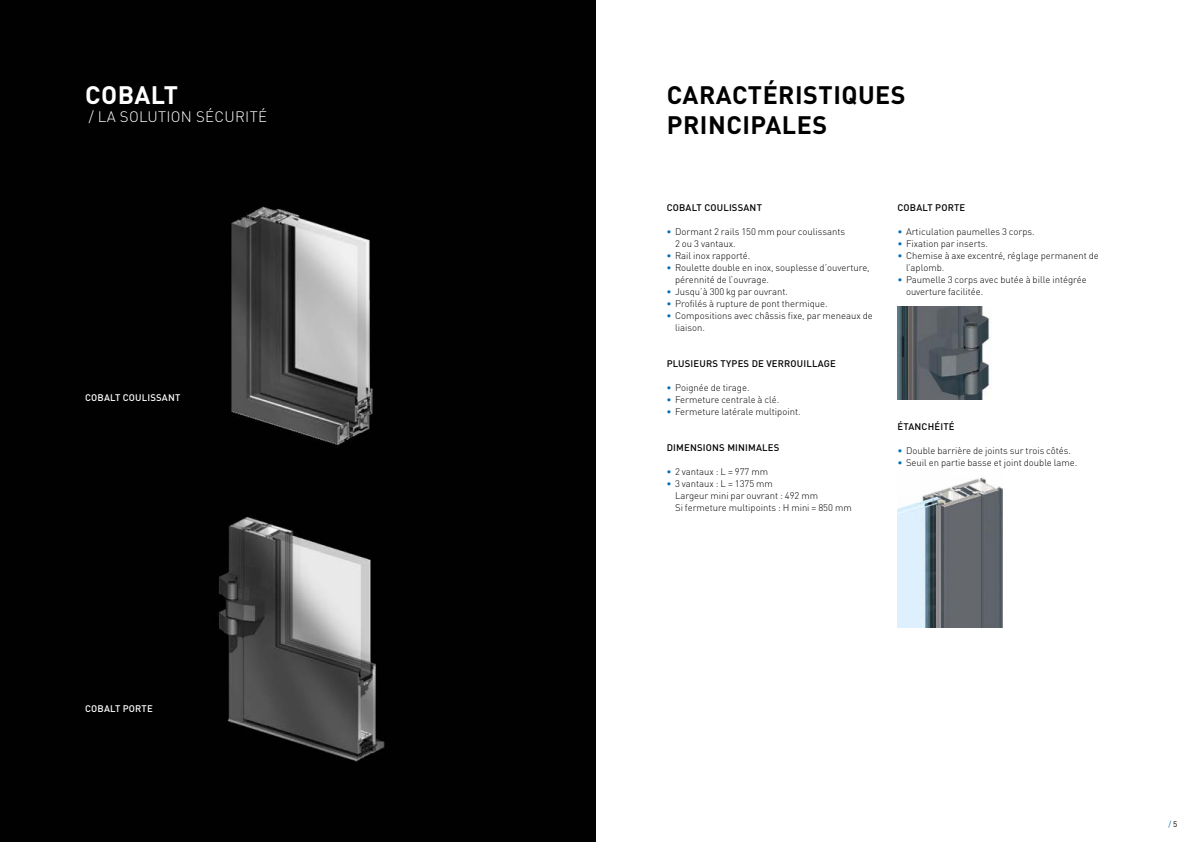
<style>
.page{position:relative;width:1191px;height:842px;background:#fff}
.page>*{position:absolute;margin:0;border:0;box-sizing:border-box;transform-origin:0 0}
.t1{font:700 25px/30px "DIN Pro";letter-spacing:.02em;color:#000}
.t2{font:700 25px "DIN Pro";letter-spacing:.01em;color:#fff}
.t3{font:300 15px "DIN Pro";letter-spacing:.02em;color:#fff}
.t4{font:300 9.5px/12px "DIN Pro";color:#000}
.t5{font:500 9.5px "DIN Pro";letter-spacing:.02em;color:#000}
.t6{font:500 9.5px "DIN Pro";letter-spacing:.02em;color:#fff}
.t7{font:8px "DIN Pro";color:#006eb7}
.s1{color:#006eb7}
.s2{color:#000}
</style>
<div class="page">
<img style="left:0;top:0;width:595px;height:842px">
<img style="left:897px;top:306px;width:93px;height:94px">
<img style="left:898px;top:478px;width:104px;height:150px">
<h1 class="t2" style="left:85px;top:74px;width:94px">COBALT</h1>
<h2 class="t3" style="left:89px;top:105px;width:180px">/ LA SOLUTION SÉCURITÉ</h2>
<p class="t6" style="left:85px;top:390px;width:97px">COBALT COULISSANT</p>
<p class="t6" style="left:85px;top:701px;width:69px">COBALT PORTE</p>
<h1 class="t1" style="left:667px;top:77px;width:240px">CARACTÉRISTIQUES<br>PRINCIPALES</h1>
<p class="t5" style="left:666px;top:200px;width:97px">COBALT COULISSANT</p>
<p class="t4" style="left:675px;top:225px;width:171px;text-indent:-9px"><span class="s1">•</span> Dormant 2 rails 150 mm pour coulissants<br>2 ou 3 vantaux.</p>
<p class="t4" style="left:666px;top:249px;width:85px"><span class="s1">•</span> Rail inox rapporté.</p>
<p class="t4" style="left:675px;top:261px;width:196px;text-indent:-9px"><span class="s1">•</span> Roulette double en inox, souplesse d’ouverture, pérennité de l’ouvrage.</p>
<p class="t4" style="left:666px;top:285px;width:123px"><span class="s1">•</span> Jusqu’à 300 kg par ouvrant.</p>
<p class="t4" style="left:666px;top:297px;width:163px"><span class="s1">•</span> Profilés à rupture de pont thermique.</p>
<p class="t4" style="left:675px;top:309px;width:199px;text-indent:-9px"><span class="s1">•</span> Compositions avec châssis fixe, par meneaux de liaison.</p>
<p class="t5" style="left:666px;top:356px;width:171px">PLUSIEURS TYPES DE VERROUILLAGE</p>
<p class="t4" style="left:666px;top:381px;width:84px"><span class="s1">•</span> Poignée de tirage.</p>
<p class="t4" style="left:666px;top:393px;width:114px"><span class="s1">•</span> Fermeture centrale à clé.</p>
<p class="t4" style="left:666px;top:405px;width:135px"><span class="s1">•</span> Fermeture latérale multipoint.</p>
<p class="t5" style="left:666px;top:440px;width:114px">DIMENSIONS MINIMALES</p>
<p class="t4" style="left:666px;top:465px;width:103px"><span class="s1">•</span> 2 vantaux : L = 977 mm</p>
<p class="t4" style="left:675px;top:477px;width:178px;text-indent:-9px"><span class="s1">•</span> 3 vantaux : L = 1375 mm<br>Largeur mini par ouvrant : 492 mm<br>Si fermeture multipoints : H mini = 850 mm</p>
<p class="t5" style="left:897px;top:200px;width:69px">COBALT PORTE</p>
<p class="t4" style="left:897px;top:225px;width:139px"><span class="s1">•</span> Articulation paumelles 3 corps.</p>
<p class="t4" style="left:897px;top:237px;width:92px"><span class="s1">•</span> Fixation par inserts.</p>
<p class="t4" style="left:906px;top:249px;width:194px;text-indent:-9px"><span class="s1">•</span> Chemise à axe excentré, réglage permanent de l’aplomb.</p>
<p class="t4" style="left:906px;top:273px;width:182px;text-indent:-9px"><span class="s1">•</span> Paumelle 3 corps avec butée à bille intégrée ouverture facilitée.</p>
<p class="t5" style="left:897px;top:418px;width:59px">ÉTANCHÉITÉ</p>
<p class="t4" style="left:897px;top:443px;width:175px"><span class="s1">•</span> Double barrière de joints sur trois côtés.</p>
<p class="t4" style="left:897px;top:455px;width:181px"><span class="s1">•</span> Seuil en partie basse et joint double lame.</p>
<p class="t7" style="left:1168px;top:818px;width:11px">/ <span class="s2">5</span></p>
</div>
